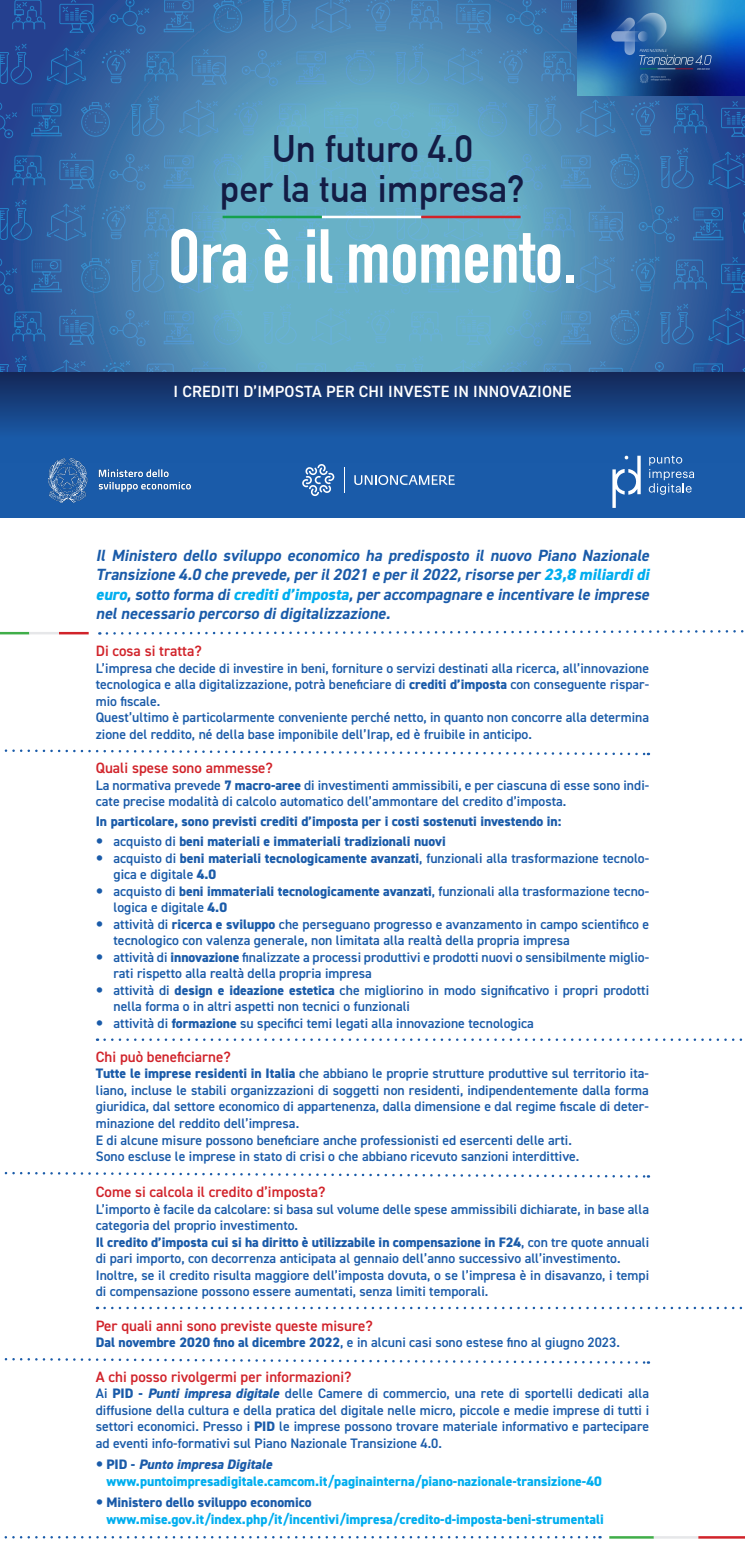
<style>
.page{position:relative;width:745px;height:1567px;background:#fff}
.page>*{position:absolute;margin:0;border:0;box-sizing:border-box;transform-origin:0 0}
.t1{font:700 75px "DIN Condensed";color:#fff}
.t2{font:700 37.5px "DIN Alternate";color:#131c45}
.t3{font:italic 700 16.25px/19.5px "DIN2014";color:#1a5ba9;text-align:justify}
.t4{font:600 16.25px "DIN2014";letter-spacing:.01em;color:#fff}
.Titolo{font:600 15px "DIN2014";color:#d1232a}
.testo{font:600 13.75px/16.5px "DIN2014";color:#1a5ba9}
.testo-2{font:800 13.75px "DIN2014";color:#1a5ba9}
.testo-3{font:800 13.75px "DIN2014";color:#00aeef}
.Schede_Testo{font:800 13.75px "DIN2014";color:#00aeef}
.testo-4{font:italic 800 13.75px "DIN2014";color:#1a5ba9}
.s1{font-weight:800;color:#00aeef}
.s2{font-weight:800}
.s3{font-weight:600}
.s4{font-weight:800;font-style:italic}
.s5{font-style:normal}
</style>
<div class="page">
<svg style="left:4px;top:749px;width:644px;height:7px"></svg>
<svg style="left:104px;top:1038px;width:639px;height:2px"></svg>
<svg style="left:4px;top:1172px;width:644px;height:6px"></svg>
<svg style="left:104px;top:1306px;width:639px;height:3px"></svg>
<svg style="left:4px;top:1358px;width:644px;height:6px"></svg>
<svg style="left:99px;top:630px;width:645px;height:5px"></svg>
<svg style="left:4px;top:1536px;width:596px;height:2px"></svg>
<svg style="left:0;top:0;width:744px;height:372px"></svg>
<div style="left:0;top:372px;width:744px;height:145px;background:#1a5ba9"></div>
<div style="left:0;top:372px;width:744px;height:91px;background:linear-gradient(to bottom,#142a5c,#1a65b9)"></div>
<img style="left:49px;top:458px;width:141px;height:44px">
<svg style="left:302px;top:464px;width:32px;height:32px"></svg>
<svg style="left:344px;top:467px;width:1px;height:26px"></svg>
<svg style="left:354px;top:475px;width:100px;height:10px"></svg>
<svg style="left:648px;top:455px;width:45px;height:40px"></svg>
<svg style="left:612px;top:455px;width:28px;height:53px"></svg>
<hr style="left:0;top:632px;width:29px;height:2px;background:#40ae49">
<hr style="left:29px;top:632px;width:30px;height:2px;background:#e6e7e9">
<hr style="left:59px;top:632px;width:30px;height:2px;background:#d1232a">
<hr style="left:609px;top:1535px;width:44px;height:3px;background:#40ae49">
<hr style="left:653px;top:1535px;width:45px;height:3px;background:#e6e7e9">
<hr style="left:698px;top:1535px;width:46px;height:3px;background:#d1232a">
<hr style="left:222px;top:216px;width:100px;height:2px;background:#16a14e">
<hr style="left:322px;top:216px;width:99px;height:2px;background:#fff">
<hr style="left:421px;top:216px;width:99px;height:2px;background:#d1232a">
<img style="left:577px;top:0;width:167px;height:96px">
<p class="t2" style="left:272px;top:120px;width:202px">Un futuro 4.0</p>
<p class="t2" style="left:220px;top:160px;width:306px">per la tua impresa?</p>
<p class="t1" style="left:168px;top:206px;width:410px">Ora è il momento.</p>
<p class="t4" style="left:173px;top:381px;width:399px">I CREDITI D’IMPOSTA PER CHI INVESTE IN INNOVAZIONE</p>
<p class="t3" style="left:96px;top:545px;width:558px">Il Ministero dello sviluppo economico ha predisposto il nuovo Piano Nazionale Transizione 4.0 che prevede,peril2021 e peril2022,risorse per<span class="s1">23,8 miliardidi euro</span>,sotto forma di<span class="s1">creditid’imposta</span>,peraccompagnare e incentivare le imprese nelnecessario percorso didigitalizzazione.</p>
<p class="Titolo" style="left:96px;top:641px;width:107px">Di cosa si tratta?</p>
<p class="testo" style="left:96px;top:659px;width:554px;text-align:justify">L’impresa che decide di investire in beni, forniture o servizi destinati alla ricerca, all’innovazione tecnologica e alla digitalizzazione, potrà beneficiare di <span class="s2">crediti d’imposta</span> con conseguente rispar&shy;mio fiscale.</p>
<p class="testo" style="left:96px;top:708px;width:554px">Quest’ultimo è particolarmente conveniente perché netto, in quanto non concorre alla determina zione del reddito, né della base imponibile dell’Irap, ed è fruibile in anticipo.</p>
<p class="Titolo" style="left:96px;top:758px;width:178px">Quali spese sono ammesse?</p>
<p class="testo" style="left:96px;top:776px;width:554px">La normativa prevede <span class="s2">7 macro-aree</span> di investimenti ammissibili, e per ciascuna di esse sono indi&shy;cate precise modalità di calcolo automatico dell’ammontare del credito d’imposta.</p>
<p class="testo-2" style="left:96px;top:812px;width:467px">In particolare, sono previsti crediti d’imposta per i costi sostenuti investendo in:</p>
<p class="testo-2" style="left:113px;top:832px;width:333px"><span class="s3">acquisto di</span> beni materiali e immateriali tradizionali nuovi</p>
<p class="testo" style="left:113px;top:849px;width:537px">acquisto di <span class="s2">beni materiali tecnologicamente avanzati</span>, funzionali alla trasformazione tecnolo&shy;gica e digitale <span class="s2">4.0</span></p>
<p class="testo" style="left:113px;top:882px;width:537px">acquisto di <span class="s2">beni immateriali tecnologicamente avanzati</span>, funzionali alla trasformazione tecno&shy;logica e digitale <span class="s2">4.0</span></p>
<p class="testo" style="left:113px;top:915px;width:537px">attività di <span class="s2">ricerca e sviluppo</span> che perseguano progresso e avanzamento in campo scientifico e tecnologico con valenza generale, non limitata alla realtà della propria impresa</p>
<p class="testo" style="left:113px;top:948px;width:537px">attività di <span class="s2">innovazione</span> finalizzate a processi produttivi e prodotti nuovi o sensibilmente miglio&shy;rati rispetto alla realtà della propria impresa</p>
<p class="testo" style="left:113px;top:981px;width:537px">attività di <span class="s2">design e ideazione estetica</span> che migliorino in modo significativo i propri prodotti nella forma o in altri aspetti non tecnici o funzionali</p>
<p class="testo" style="left:113px;top:1014px;width:421px">attività di <span class="s2">formazione</span> su specifici temi legati alla innovazione tecnologica</p>
<p class="Titolo" style="left:96px;top:1046px;width:136px">Chi può beneficiarne?</p>
<p class="testo" style="left:96px;top:1065px;width:554px;text-align:justify"><span class="s2">Tutte le imprese residenti in Italia</span> che abbiano le proprie strutture produttive sul territorio ita&shy;liano, incluse le stabili organizzazioni di soggetti non residenti, indipendentemente dalla forma giuridica, dal settore economico di appartenenza, dalla dimensione e dal regime fiscale di deter&shy;minazione del reddito dell’impresa.</p>
<p class="testo" style="left:96px;top:1131px;width:477px">E di alcune misure possono beneficiare anche professionisti ed esercenti delle arti.</p>
<p class="testo" style="left:96px;top:1147px;width:485px">Sono escluse le imprese in stato di crisi o che abbiano ricevuto sanzioni interdittive.</p>
<p class="Titolo" style="left:96px;top:1181px;width:231px">Come si calcola il credito d’imposta?</p>
<p class="testo" style="left:96px;top:1200px;width:554px">L’importo è facile da calcolare: si basa sul volume delle spese ammissibili dichiarate, in base alla categoria del proprio investimento.</p>
<p class="testo" style="left:96px;top:1233px;width:554px"><span class="s2">Il credito d’imposta cui si ha diritto è utilizzabile in compensazione in F24</span>, con tre quote annuali di pari importo, con decorrenza anticipata al gennaio dell’anno successivo all’investimento.</p>
<p class="testo" style="left:96px;top:1266px;width:554px">Inoltre, se il credito risulta maggiore dell’imposta dovuta, o se l’impresa è in disavanzo, i tempi di compensazione possono essere aumentati, senza limiti temporali.</p>
<p class="Titolo" style="left:96px;top:1315px;width:278px">Per quali anni sono previste queste misure?</p>
<p class="testo" style="left:96px;top:1333px;width:525px"><span class="s2">Dal novembre 2020 fino al dicembre 2022</span>, e in alcuni casi sono estese fino al giugno 2023.</p>
<p class="Titolo" style="left:96px;top:1366px;width:257px">A chi posso rivolgermi per informazioni?</p>
<p class="testo" style="left:96px;top:1384px;width:554px;text-align:justify">Ai <span class="s2">PID -</span> <span class="s4">Punti impresa digitale</span> delle Camere di commercio, una rete di sportelli dedicati alla diffusione della cultura e della pratica del digitale nelle micro, piccole e medie imprese di tutti i settori economici. Presso i <span class="s2">PID</span> le imprese possono trovare materiale informativo e partecipare ad eventi info-formativi sul Piano Nazionale Transizione 4.0.</p>
<p class="testo-4" style="left:106px;top:1454px;width:167px"><span class="s5">PID -</span> Punto impresa Digitale</p>
<p class="Schede_Testo" style="left:106px;top:1471px;width:496px">www.puntoimpresadigitale.camcom.it/paginainterna/piano-nazionale-transizione-40</p>
<p class="testo-2" style="left:106px;top:1493px;width:207px">Ministero dello sviluppo economico</p>
<p class="testo-3" style="left:106px;top:1509px;width:498px">www.mise.gov.it/index.php/it/incentivi/impresa/credito-d-imposta-beni-strumentali</p>
</div>
